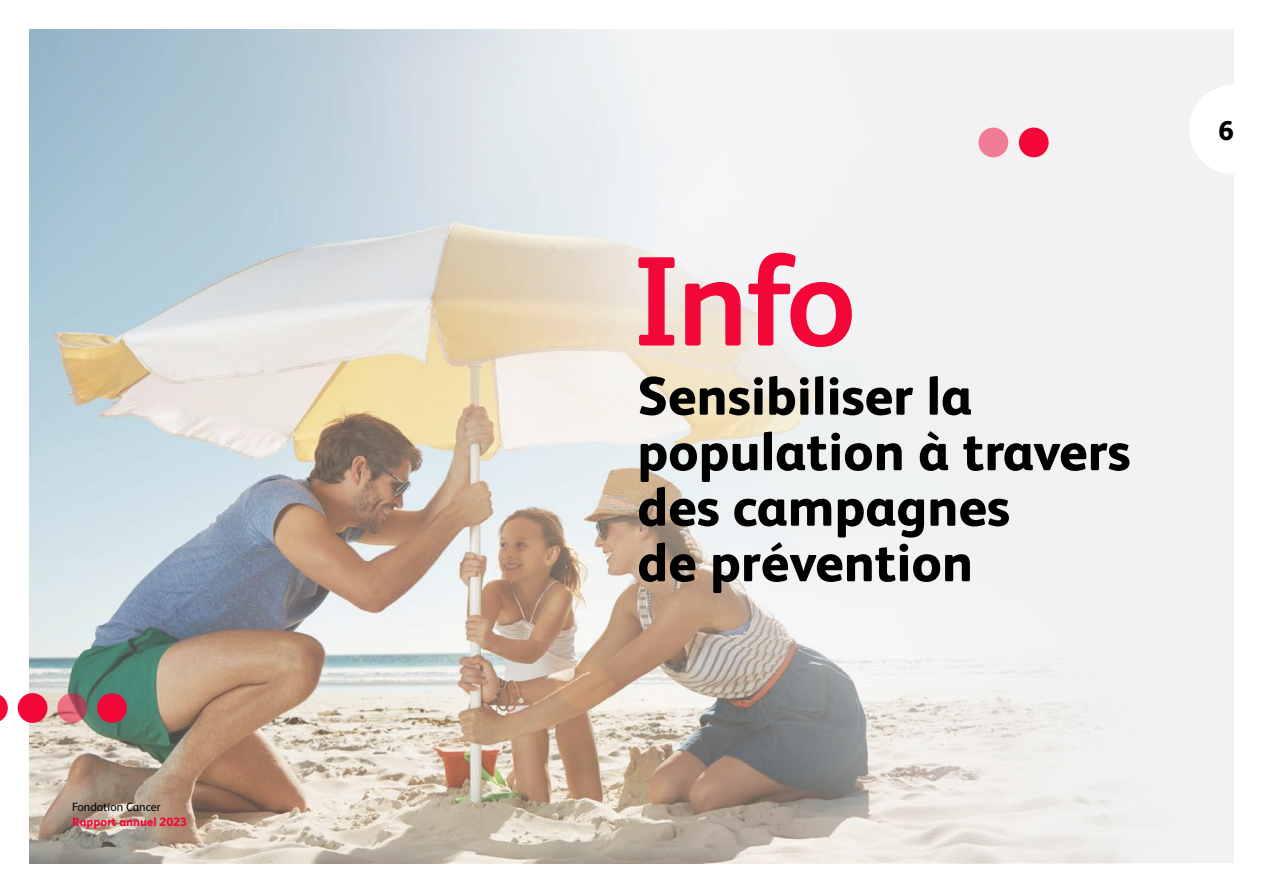
<style>
.page{position:relative;width:1263px;height:893px;background:#fff}
.page>*{position:absolute;margin:0;border:0;box-sizing:border-box;transform-origin:0 0}
.t1{font:700 127.5px "FS Albert";color:#f20738}
.t2{font:800 54px/55.5px "FS Albert";color:#000}
.t3{font:800 27px "FS Albert";color:#000}
.t4{font:800 12px "FS Albert";color:#f20738}
.t5{font:12px "FS Albert";color:#000}
</style>
<div class="page">
<img style="left:30px;top:30px;width:1204px;height:833px">
<div style="left:18px;top:693px;width:29px;height:30px;background:#f20738;border-radius:50%"></div>
<svg style="left:57px;top:693px;width:30px;height:30px"></svg>
<svg style="left:0;top:695px;width:8px;height:26px"></svg>
<div style="left:97px;top:693px;width:30px;height:30px;background:#f20738;border-radius:50%"></div>
<div style="left:978px;top:128px;width:30px;height:29px;background:#f27c95;border-radius:50%"></div>
<div style="left:1019px;top:128px;width:30px;height:29px;background:#f20738;border-radius:50%"></div>
<svg style="left:1189px;top:85px;width:45px;height:89px"></svg>
<p class="t5" style="left:72px;top:799px;width:90px">Fondation Cancer</p>
<p class="t4" style="left:72px;top:813px;width:116px">Rapport annuel 2023</p>
<h1 class="t1" style="left:631px;top:215px;width:227px">Info</h1>
<p class="t2" style="left:637px;top:366px;width:495px">Sensibiliser la population à travers des campagnes<br>de prévention</p>
<p class="t3" style="left:1218px;top:111px;width:17px">6</p>
</div>
